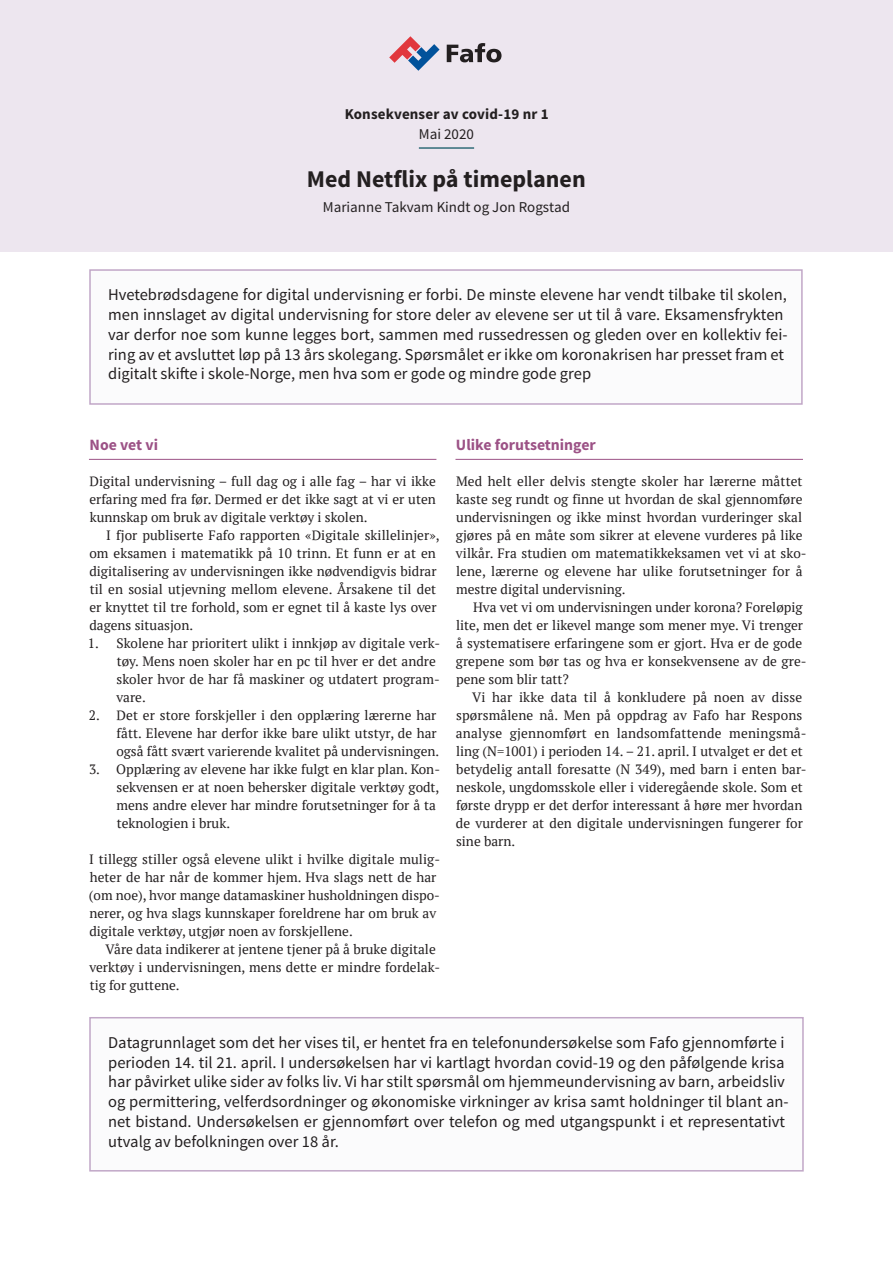
<style>
.page{position:relative;width:893px;height:1263px;background:#fff}
.page>*{position:absolute;margin:0;border:0;box-sizing:border-box;transform-origin:0 0}
.t1{font:700 24px "Source Sans Pro";color:#231f20}
.t2{font:16.5px/19.8px "Source Sans Pro";color:#231f20}
.t3{font:700 15.75px "Source Sans Pro";color:#9c5286}
.t4{font:15px "Source Sans Pro";color:#231f20}
.t5{font:700 15px "Source Sans Pro";letter-spacing:.01em;color:#231f20}
.t6{font:13.5px/18px "PT Serif";letter-spacing:.005em;color:#231f20}
</style>
<div class="page">
<div style="left:0;top:0;width:893px;height:252px;background:#ede6ef"></div>
<svg style="left:447px;top:43px;width:55px;height:19px"></svg>
<svg style="left:389px;top:36px;width:51px;height:35px"></svg>
<hr style="left:419px;top:147px;width:55px;height:2px;background:#326c79">
<hr style="left:89px;top:459px;width:347px;height:1px;background:#9c5286">
<hr style="left:455px;top:459px;width:348px;height:1px;background:#9c5286">
<div style="left:90px;top:1018px;width:713px;height:153px;background:#fbfbfc"></div>
<div style="left:89px;top:1017px;width:715px;height:154px;border:2px solid #c1a7c7"></div>
<div style="left:90px;top:270px;width:712px;height:134px;background:#fbfbfc"></div>
<div style="left:89px;top:269px;width:714px;height:136px;border:2px solid #c1a7c7"></div>
<p class="t5" style="left:345px;top:105px;width:206px">Konsekvenser av covid-19 nr 1</p>
<p class="t4" style="left:419px;top:124px;width:57px">Mai 2020</p>
<h1 class="t1" style="left:307px;top:164px;width:280px">Med Netflix på timeplanen</h1>
<p class="t4" style="left:323px;top:198px;width:249px">Marianne Takvam Kindt og Jon Rogstad</p>
<p class="t2" style="left:108px;top:285px;width:681px">Hvetebrødsdagene for digital undervisning er forbi. De minste elevene har vendt tilbake til skolen, men innslaget av digital undervisning for store deler av elevene ser ut til å vare. Eksamensfrykten var derfor noe som kunne legges bort, sammen med russedressen og gleden over en kollektiv fei&shy;ring av et avsluttet løp på 13 års skolegang. Spørsmålet er ikke om koronakrisen har presset fram et digitalt skifte i skole-Norge, men hva som er gode og mindre gode grep</p>
<p class="t3" style="left:90px;top:435px;width:70px">Noe vet vi</p>
<p class="t6" style="left:89px;top:472px;width:348px;text-align:justify">Digital undervisning – full dag og i alle fag – har vi ikke erfaring med fra før. Dermed er det ikke sagt at vi er uten kunnskap om bruk av digitale verktøy i skolen.</p>
<p class="t6" style="left:89px;top:526px;width:352px;text-indent:17px">I fjor publiserte Fafo rapporten «Digitale skillelinjer», om eksamen i matematikk på 10 trinn. Et funn er at en digitalisering av undervisningen ikke nødvendigvis bidrar til en sosial utjevning mellom elevene. Årsakene til det er knyttet til tre forhold, som er egnet til å kaste lys over dagens situasjon.</p>
<p class="t6" style="left:116px;top:634px;width:325px;text-indent:-28px">1. Skolene har prioritert ulikt i innkjøp av digitale verk&shy;tøy. Mens noen skoler har en pc til hver er det andre skoler hvor de har få maskiner og utdatert program&shy;vare.</p>
<p class="t6" style="left:116px;top:706px;width:324px;text-indent:-28px">2. Det er store forskjeller i den opplæring lærerne har fått. Elevene har derfor ikke bare ulikt utstyr, de har også fått svært varierende kvalitet på undervisningen.</p>
<p class="t6" style="left:116px;top:760px;width:325px;text-indent:-27px">3. Opplæring av elevene har ikke fulgt en klar plan. Kon&shy;sekvensen er at noen behersker digitale verktøy godt, mens andre elever har mindre forutsetninger for å ta teknologien i bruk.</p>
<p class="t6" style="left:89px;top:850px;width:353px">I tillegg stiller også elevene ulikt i hvilke digitale mulig&shy;heter de har når de kommer hjem. Hva slags nett de har (om noe), hvor mange datamaskiner husholdningen dispo&shy;nerer, og hva slags kunnskaper foreldrene har om bruk av digitale verktøy, utgjør noen av forskjellene.</p>
<p class="t6" style="left:89px;top:940px;width:352px;text-indent:16px">Våre data indikerer at jentene tjener på å bruke digitale verktøy i undervisningen, mens dette er mindre fordelak&shy;tig for guttene.</p>
<p class="t3" style="left:456px;top:435px;width:141px">Ulike forutsetninger</p>
<p class="t6" style="left:456px;top:472px;width:352px">Med helt eller delvis stengte skoler har lærerne måttet kaste seg rundt og finne ut hvordan de skal gjennomføre undervisningen og ikke minst hvordan vurderinger skal gjøres på en måte som sikrer at elevene vurderes på like vilkår. Fra studien om matematikkeksamen vet vi at sko&shy;lene, lærerne og elevene har ulike forutsetninger for å mestre digital undervisning.</p>
<p class="t6" style="left:456px;top:598px;width:352px;text-indent:17px">Hva vet vi om undervisningen under korona? Foreløpig lite, men det er likevel mange som mener mye. Vi trenger å systematisere erfaringene som er gjort. Hva er de gode grepene som bør tas og hva er konsekvensene av de gre&shy;pene som blir tatt?</p>
<p class="t6" style="left:456px;top:688px;width:352px;text-indent:16px">Vi har ikke data til å konkludere på noen av disse spørsmålene nå. Men på oppdrag av Fafo har Respons analyse gjennomført en landsomfattende meningsmå&shy;ling (N=1001) i perioden 14. – 21. april. I utvalget er det et betydelig antall foresatte (N 349), med barn i enten bar&shy;neskole, ungdomsskole eller i videregående skole. Som et første drypp er det derfor interessant å høre mer hvordan de vurderer at den digitale undervisningen fungerer for sine barn.</p>
<p class="t2" style="left:108px;top:1033px;width:682px">Datagrunnlaget som det her vises til, er hentet fra en telefonundersøkelse som Fafo gjennomførte i perioden 14. til 21. april. I undersøkelsen har vi kartlagt hvordan covid-19 og den påfølgende krisa har påvirket ulike sider av folks liv. Vi har stilt spørsmål om hjemmeundervisning av barn, arbeidsliv og permittering, velferdsordninger og økonomiske virkninger av krisa samt holdninger til blant an&shy;net bistand. Undersøkelsen er gjennomført over telefon og med utgangspunkt i et representativt utvalg av befolkningen over 18 år.</p>
</div>
